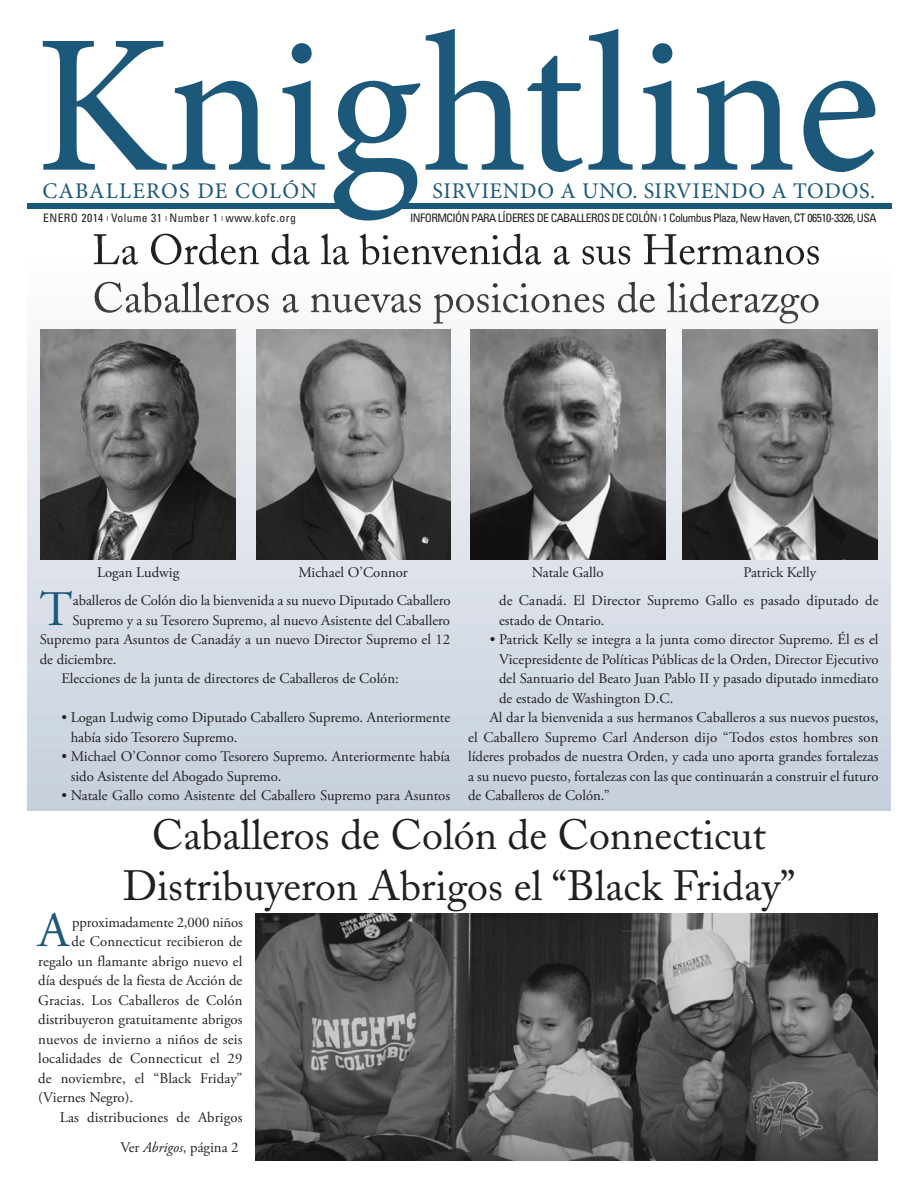
<style>
.page{position:relative;width:918px;height:1188px;background:#fff}
.page>*{position:absolute;margin:0;border:0;box-sizing:border-box;transform-origin:0 0}
.t1{font:49.65px "Adobe Garamond Pro";color:#1c587a}
.t2{font:42px/51px "Adobe Caslon";color:#231f20;text-align:center}
.t3{font:22.35px "Minion Pro";letter-spacing:.025em;color:#1c587a}
.t4{font:22.35px "Minion Pro";letter-spacing:.055em;color:#1c587a}
.t5{font:14.7px/19.5px "Adobe Garamond Pro";color:#231f20}
.t6{font:condensed 11.7px "Univers LT Std";letter-spacing:-.045em;color:#231f20}
.t7{font:condensed 11.7px "Univers LT Std";letter-spacing:.035em;color:#231f20}
.s1{font-size:6.75px}
.s2{font-style:italic}
</style>
<div class="page">
<div style="left:27px;top:203px;width:864px;height:6px;background:#1c587a"></div>
<svg style="left:43px;top:29px;width:832px;height:192px"></svg>
<img style="left:27px;top:245px;width:864px;height:565px">
<img style="left:94px;top:245px;width:142px;height:20px">
<img style="left:95px;top:282px;width:107px;height:31px">
<img style="left:41px;top:330px;width:194px;height:230px">
<img style="left:256px;top:330px;width:195px;height:230px">
<img style="left:471px;top:330px;width:194px;height:230px">
<img style="left:683px;top:330px;width:194px;height:230px">
<img style="left:256px;top:913px;width:622px;height:248px">
<h3 class="t4" style="left:42px;top:183px;width:276px">CABALLEROS DE COLÓN</h3>
<h3 class="t3" style="left:433px;top:183px;width:444px">SIRVIENDO A UNO. SIRVIENDO A TODOS.</h3>
<p class="t7" style="left:43px;top:213px;width:254px">ENERO 2014 <span class="s1">l</span> Volume 31 <span class="s1">l</span> Number 1 <span class="s1">l</span> www.kofc.org</p>
<p class="t6" style="left:410px;top:213px;width:468px">INFORMCIÓN PARA LÍDERES DE CABALLEROS DE COLÓN <span class="s1">l</span> 1 Columbus Plaza, New Haven, CT 06510-3326, USA</p>
<p class="t5" style="left:97px;top:564px;width:84px">Logan Ludwig</p>
<p class="t5" style="left:298px;top:564px;width:111px">Michael O’Connor</p>
<p class="t5" style="left:532px;top:564px;width:73px">Natale Gallo</p>
<p class="t5" style="left:744px;top:564px;width:74px">Patrick Kelly</p>
<h1 class="t1" style="left:40px;top:590px;width:34px">T</h1>
<p class="t5" style="left:73px;top:592px;width:379px">aballeros de Colón dio la bienvenida a su nuevo Diputado Caballero</p>
<p class="t5" style="left:499px;top:592px;width:381px">de Canadá. El Director Supremo Gallo es pasado diputado de estado de Ontario.</p>
<p class="t5" style="left:490px;top:631px;width:390px">• Patrick Kelly se integra a la junta como director Supremo. Él es el</p>
<p class="t5" style="left:499px;top:651px;width:381px">Vicepresidente de Políticas Públicas de la Orden, Director Ejecutivo</p>
<p class="t5" style="left:499px;top:670px;width:381px">del Santuario del Beato Juan Pablo II y pasado diputado inmediato</p>
<p class="t5" style="left:499px;top:690px;width:176px">de estado de Washington D.C.</p>
<p class="t5" style="left:490px;top:709px;width:390px">Al dar la bienvenida a sus hermanos Caballeros a sus nuevos puestos,</p>
<p class="t5" style="left:468px;top:729px;width:412px">el Caballero Supremo Carl Anderson dijo “Todos estos hombres son</p>
<p class="t5" style="left:468px;top:748px;width:412px">líderes probados de nuestra Orden, y cada uno aporta grandes fortalezas</p>
<p class="t5" style="left:468px;top:768px;width:412px">a su nuevo puesto, fortalezas con las que continuarán a construir el futuro</p>
<p class="t5" style="left:468px;top:787px;width:143px">de Caballeros de Colón.”</p>
<h2 class="t2" style="left:123px;top:814px;width:674px">Caballeros de Colón de Connecticut<br>Distribuyeron Abrigos el “Black Friday”</h2>
<p class="t5" style="left:72px;top:612px;width:379px">Supremo y a su Tesorero Supremo, al nuevo Asistente del Caballero</p>
<p class="t5" style="left:40px;top:631px;width:412px">Supremo para Asuntos de Canadáy a un nuevo Director Supremo el 12</p>
<p class="t5" style="left:40px;top:651px;width:78px">de diciembre.</p>
<p class="t5" style="left:61px;top:670px;width:339px">Elecciones de la junta de directores de Caballeros de Colón:</p>
<p class="t5" style="left:71px;top:709px;width:381px;text-indent:-9px">• Logan Ludwig como Diputado Caballero Supremo. Anteriormente había sido Tesorero Supremo.</p>
<p class="t5" style="left:71px;top:748px;width:381px;text-indent:-9px">• Michael O’Connor como Tesorero Supremo. Anteriormente había sido Asistente del Abogado Supremo.</p>
<p class="t5" style="left:61px;top:787px;width:390px">• Natale Gallo como Asistente del Caballero Supremo para Asuntos</p>
<h1 class="t1" style="left:38px;top:911px;width:32px">A</h1>
<p class="t5" style="left:72px;top:914px;width:172px">pproximadamente 2,000 niños</p>
<p class="t5" style="left:72px;top:933px;width:172px">de Connecticut recibieron de</p>
<p class="t5" style="left:38px;top:953px;width:206px">regalo un flamante abrigo nuevo el</p>
<p class="t5" style="left:38px;top:972px;width:206px">día después de la fiesta de Acción de</p>
<p class="t5" style="left:38px;top:992px;width:206px">Gracias. Los Caballeros de Colón</p>
<p class="t5" style="left:38px;top:1011px;width:206px">distribuyeron gratuitamente abrigos</p>
<p class="t5" style="left:38px;top:1031px;width:206px">nuevos de invierno a niños de seis</p>
<p class="t5" style="left:38px;top:1050px;width:206px">localidades de Connecticut el 29</p>
<p class="t5" style="left:38px;top:1070px;width:206px">de noviembre, el “Black Friday”</p>
<p class="t5" style="left:38px;top:1089px;width:96px">(Viernes Negro).</p>
<p class="t5" style="left:60px;top:1109px;width:184px">Las distribuciones de Abrigos</p>
<p class="t5" style="left:120px;top:1139px;width:120px">Ver <span class="s2">Abrigos</span>, página 2</p>
</div>
